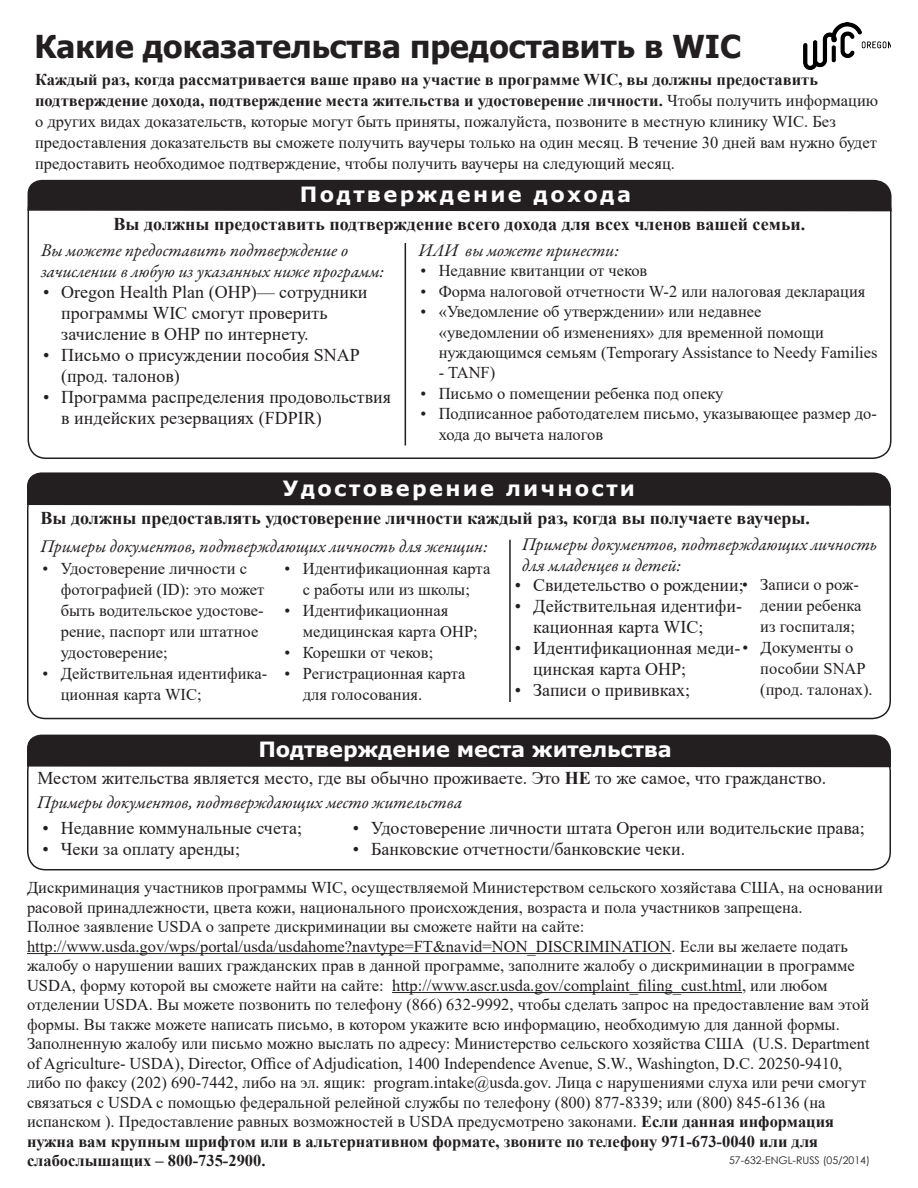
<style>
.page{position:relative;width:918px;height:1188px;background:#fff}
.page>*{position:absolute;margin:0;border:0;box-sizing:border-box;transform-origin:0 0}
._01_Title{font:700 31.5px "Tahoma";color:#231f20}
._03_Subtitle_Reverse{font:700 21px "Verdana";letter-spacing:.11em;color:#fff}
._03_Subtitle_Reverse-2{font:700 21px "Verdana";letter-spacing:-.01em;color:#fff}
._02_Body{font:18px/21px "Times New Roman";color:#231f20}
.Body_14{font:italic 18px/21px "Garamond Premr Pro";color:#231f20}
._02_Body-2{font:700 18px "Times New Roman";color:#231f20}
.Body_16{font:700 18px "Times New Roman";color:#231f20}
._02_Body-3{font:16.5px/21px "Times New Roman";color:#231f20}
.t1{font:10.5px "Century Gothic";color:#231f20}
.s1{font-weight:700}
.s2{font-size:16.5px}
</style>
<div class="page">
<svg style="left:27px;top:179px;width:865px;height:34px;background:#363233"></svg>
<svg style="left:27px;top:472px;width:864px;height:35px;background:#302d2d"></svg>
<div style="left:27px;top:752px;width:864px;height:118px;border:2px solid #231f20;border-radius:18px"></div>
<svg style="left:27px;top:734px;width:864px;height:35px;background:#343131"></svg>
<hr style="left:27px;top:953px;width:644px;height:1px;background:#231f20">
<hr style="left:392px;top:992px;width:350px;height:1px;background:#231f20">
<img style="left:803px;top:22px;width:88px;height:47px">
<hr style="left:405px;top:243px;width:1px;height:203px;background:#231f20">
<hr style="left:509px;top:540px;width:2px;height:162px;background:#231f20">
<p class="_01_Title" style="left:35px;top:25px;width:708px">Какие доказательства предоставить в WIC</p>
<p class="_02_Body-3" style="left:35px;top:69px;width:845px"><span class="s1">Каждый раз, когда рассматривается ваше право на участие в программе WIC, вы должны предоставить подтверждение дохода, подтверждение места жительства и удостоверение личности.</span> Чтобы получить информацию о других видах доказательств, которые могут быть приняты, пожалуйста, позвоните в местную клинику WIC. Без предоставления доказательств вы сможете получить ваучеры только на один месяц. В течение 30 дней вам нужно будет предоставить необходимое подтверждение, чтобы получить ваучеры на следующий месяц.</p>
<p class="_03_Subtitle_Reverse" style="left:300px;top:179px;width:333px">Подтверждение дохода</p>
<p class="Body_16" style="left:114px;top:211px;width:693px">Вы должны предоставить подтверждение всего дохода для всех членов вашей семьи.</p>
<p class="Body_14" style="left:41px;top:241px;width:345px">Вы можете предоставить подтверждение о зачислении в любую из указанных ниже программ:</p>
<p class="_02_Body" style="left:61px;top:281px;width:308px;text-indent:-18px">• Oregon Health Plan (OHP)— сотрудники программы WIC смогут проверить зачисление в ОНР по интернету.</p>
<p class="_02_Body" style="left:61px;top:344px;width:300px;text-indent:-18px">• Письмо о присуждении пособия SNAP (прод. талонов)</p>
<p class="_02_Body" style="left:61px;top:386px;width:331px;text-indent:-18px">• Программа распределения продовольствия в индейских резервациях (FDPIR)</p>
<p class="Body_14" style="left:418px;top:241px;width:202px">ИЛИ вы можете принести:</p>
<p class="_02_Body-3" style="left:420px;top:260px;width:228px">• Недавние квитанции от чеков</p>
<p class="_02_Body-3" style="left:420px;top:280px;width:447px">• Форма налоговой отчетности W-2 или налоговая декларация</p>
<p class="_02_Body-3" style="left:439px;top:301px;width:440px;line-height:20.4px;text-indent:-18px">• «Уведомление об утверждении» или недавнее<br>«уведомлении об изменениях» для временной помощи нуждающимся семьям (Temporary Assistance to Needy Families</p>
<p class="_02_Body-3" style="left:439px;top:362px;width:58px">- TANF)</p>
<p class="_02_Body-3" style="left:420px;top:382px;width:304px">• Письмо о помещении ребенка под опеку</p>
<p class="_02_Body-3" style="left:439px;top:403px;width:440px;line-height:20.4px;text-indent:-18px">• Подписанное работодателем письмо, указывающее размер до&shy;хода до вычета налогов</p>
<p class="_03_Subtitle_Reverse" style="left:283px;top:474px;width:354px">Удостоверение личности</p>
<p class="_02_Body-2" style="left:40px;top:505px;width:771px">Вы должны предоставлять удостоверение личности каждый раз, когда вы получаете ваучеры.</p>
<p class="Body_14" style="left:40px;top:537px;width:449px">Примеры документов, подтверждающих личность для женщин:</p>
<p class="_02_Body-3" style="left:285px;top:558px;width:207px;text-align:center">• Идентификационная карта с работы или из школы;</p>
<p class="_02_Body-3" style="left:303px;top:600px;width:176px;text-indent:-18px">• Идентификационная медицинская карта OHP;</p>
<p class="_02_Body-3" style="left:285px;top:642px;width:150px">• Корешки от чеков;</p>
<p class="_02_Body-3" style="left:303px;top:663px;width:164px;text-indent:-18px">• Регистрационная карта для голосования.</p>
<p class="_02_Body-3" style="left:61px;top:558px;width:205px;text-indent:-18px">• Удостоверение личности с фотографией (ID): это может быть водительское удостове&shy;рение, паспорт или штатное удостоверение;</p>
<p class="_02_Body-3" style="left:61px;top:663px;width:208px;text-indent:-18px">• Действительная идентифика&shy;ционная карта WIC;</p>
<p class="Body_14" style="left:522px;top:535px;width:357px">Примеры документов, подтверждающих личность для младенцев и детей:</p>
<p class="_02_Body" style="left:515px;top:574px;width:346px">• Свидетельство о рождении;<span class="s2">• Записи о рож-</span></p>
<p class="_02_Body" style="left:533px;top:595px;width:210px;text-indent:-18px">• Действительная идентифи&shy;кационная карта WIC;</p>
<p class="_02_Body" style="left:533px;top:637px;width:322px;text-indent:-18px">• Идентификационная меди-<span class="s2">• Документы о </span>цинская карта OHP;</p>
<p class="_02_Body" style="left:515px;top:679px;width:177px">• Записи о прививках;</p>
<p class="_02_Body-3" style="left:760px;top:594px;width:103px">дении ребенка из госпиталя;</p>
<p class="_02_Body-3" style="left:760px;top:657px;width:114px">пособии SNAP (прод. талонах).</p>
<p class="_03_Subtitle_Reverse-2" style="left:258px;top:734px;width:415px">Подтверждение места жительства</p>
<p class="_02_Body" style="left:38px;top:767px;width:790px">Местом жительства является место, где вы обычно проживаете. Это <span class="s1">НЕ</span> то же самое, что гражданство.</p>
<p class="Body_14" style="left:37px;top:793px;width:426px">Примеры документов, подтверждающих место жительства</p>
<p class="_02_Body" style="left:42px;top:817px;width:261px">• Недавние коммунальные счета;</p>
<p class="_02_Body" style="left:42px;top:838px;width:199px">• Чеки за оплату аренды;</p>
<p class="_02_Body" style="left:353px;top:817px;width:513px">• Удостоверение личности штата Орегон или водительские права;</p>
<p class="_02_Body" style="left:353px;top:838px;width:334px">• Банковские отчетности/банковские чеки.</p>
<p class="_02_Body-3" style="left:27px;top:877px;width:857px;line-height:19.5px">Дискриминация участников программы WIC, осуществляемой Министерством сельского хозяйстава США, на основании расовой принадлежности, цвета кожи, национального происхождения, возраста и пола участников запрещена.<br>Полное заявление USDA o запрете дискриминации вы сможете найти на сайте: http://www.usda.gov/wps/portal/usda/usdahome?navtype=FT&amp;navid=NON_DISCRIMINATION. Если вы желаете подать жалобу о нарушении ваших гражданских прав в данной программе, заполните жалобу о дискриминации в программе USDA, форму которой вы сможете найти на сайте: http://www.ascr.usda.gov/complaint_filing_cust.html, или любом отделении USDA. Вы можете позвонить по телефону (866) 632-9992, чтобы сделать запрос на предоставление вам этой формы. Вы также можете написать письмо, в котором укажите всю информацию, необходимую для данной формы.<br>Заполненную жалобу или письмо можно выслать по адресу: Министерство сельского хозяйства США (U.S. Department of Agriculture- USDA), Director, Office of Adjudication, 1400 Independence Avenue, S.W., Washington, D.C. 20250-9410,<br>либо по факсу (202) 690-7442, либо на эл. ящик: program.intake@usda.gov. Лица с нарушениями слуха или речи смогут связаться с USDA с помощью федеральной релейной службы по телефону (800) 877-8339; или (800) 845-6136 (на испанском ). Предоставление равных возможностей в USDA предусмотрено законами. <span class="s1">Если данная информация нужна вам крупным шрифтом или в альтернативном формате, звоните по телефону 971-673-0040 или для слабослышащих – 800-735-2900.</span></p>
<p class="t1" style="left:729px;top:1153px;width:142px">57-632-ENGL-RUSS (05/2014)</p>
</div>
